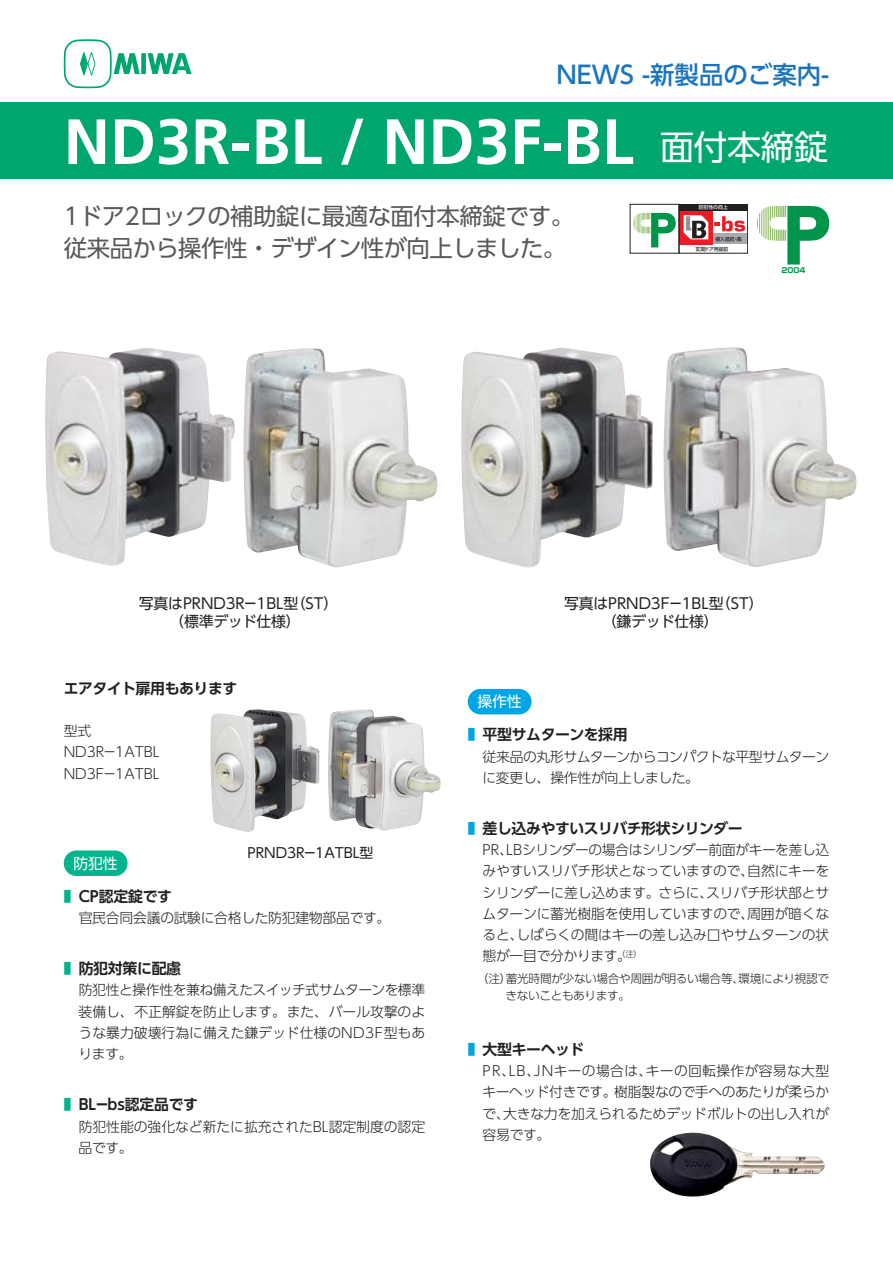
<style>
.page{position:relative;width:893px;height:1263px;background:#fff}
.page>*{position:absolute;margin:0;border:0;box-sizing:border-box;transform-origin:0 0}
.t1{font:700 63.75px "Frutiger";color:#fff}
.t2{font:34.05px "UD Shin Go Pro Regular 90 msp RKSJ H";letter-spacing:-.015em;color:#fff}
.t3{font:24.45px "UD Shin Go Pro Medium 90 msp RKSJ H";color:#1b75bc}
.t4{font:23.4px/32px "UD Shin Go Pro Regular 90 msp RKSJ H";letter-spacing:-.015em;color:#58595b}
.t5{font:14.85px/18px "UD Shin Go Pro Regular 90 msp RKSJ H";color:#231f20;text-align:center}
.t6{font:14.85px "UD Shin Go Pro De Bold 90 msp RKSJ H";letter-spacing:-.035em;color:#231f20}
.t7{font:14.85px "UD Shin Go Pro De Bold 90 msp RKSJ H";letter-spacing:-.015em;color:#231f20}
.t8{font:14.85px "UD Shin Go Pro Regular 90 msp RKSJ H";letter-spacing:-.015em;color:#fff}
.t9{font:13.8px/21.3px "UD Shin Go Pro Light 90 msp RKSJ H";letter-spacing:-.015em;color:#231f20;text-align:justify}
.t10{font:13.8px/21.3px "UD Shin Go Pro Light 90 msp RKSJ H";letter-spacing:-.035em;color:#231f20}
.t11{font:13.8px "UD Shin Go Pro Regular 90 msp RKSJ H";color:#231f20}
.t12{font:11.7px/17px "UD Shin Go Pro Light 90 msp RKSJ H";letter-spacing:-.035em;color:#231f20}
.t13{font:7.5px "Shin Go Pro Bold 90 msp RKSJ H";color:#00954a}
.t14{font:4.8px/9.4px "UD Shin Go Pro Medium 90 msp RKSJ H";color:#231f20}
.t15{font:4.8px "UD Shin Go Pro Medium 90 msp RKSJ H";color:#fff}
.s1{color:#00b48d}
.s2{color:#00a5e5}
</style>
<div class="page">
<div style="left:64px;top:850px;width:64px;height:26px;background:#00b48d;border-radius:13px"></div>
<div style="left:0;top:102px;width:893px;height:77px;background:#00a76d"></div>
<svg style="left:64px;top:39px;width:76px;height:49px"></svg>
<div style="left:141px;top:53px;width:5px;height:21px;background:#00a76d"></div>
<svg style="left:148px;top:53px;width:43px;height:21px"></svg>
<img style="left:243px;top:348px;width:195px;height:220px">
<img style="left:663px;top:347px;width:194px;height:220px">
<img style="left:650px;top:1132px;width:175px;height:65px">
<img style="left:461px;top:347px;width:192px;height:221px">
<img style="left:45px;top:348px;width:190px;height:218px">
<img style="left:328px;top:709px;width:113px;height:122px">
<img style="left:210px;top:709px;width:110px;height:123px">
<svg style="left:757px;top:206px;width:72px;height:59px"></svg>
<div style="left:679px;top:204px;width:69px;height:7px;background:#231f20"></div>
<div style="left:713px;top:234px;width:34px;height:10px;background:#a7a9ac"></div>
<svg style="left:715px;top:216px;width:30px;height:16px"></svg>
<svg style="left:633px;top:213px;width:43px;height:34px"></svg>
<div style="left:679px;top:211px;width:34px;height:33px;background:#ed1c24"></div>
<svg style="left:684px;top:215px;width:24px;height:24px"></svg>
<div style="left:630px;top:204px;width:49px;height:49px;border:1px solid #231f20"></div>
<div style="left:679px;top:204px;width:69px;height:49px;border:1px solid #231f20"></div>
<div style="left:468px;top:689px;width:63px;height:25px;background:#00a5e5;border-radius:13px"></div>
<h3 class="t3" style="left:556px;top:65px;width:274px">NEWS -新製品のご案内-</h3>
<h1 class="t1" style="left:64px;top:116px;width:571px">ND3R-BL / ND3F-BL</h1>
<h3 class="t4" style="left:64px;top:203px;width:512px">1ドア2ロックの補助錠に最適な面付本締錠です。従来品から操作性・デザイン性が向上しました。</h3>
<h2 class="t2" style="left:660px;top:134px;width:170px">面付本締錠</h2>
<p class="t15" style="left:699px;top:206px;width:31px">防犯性の向上</p>
<p class="t14" style="left:696px;top:235px;width:48px;text-indent:20px">侵入抵抗・高玄関ドア用錠前</p>
<p class="t13" style="left:781px;top:267px;width:26px">2004</p>
<p class="t5" style="left:139px;top:596px;width:201px">写真はPRND3Rー1BL型（ST）（標準デッド仕様）</p>
<p class="t6" style="left:64px;top:682px;width:175px">エアタイト扉用もあります</p>
<p class="t9" style="left:64px;top:722px;width:97px;text-align:left">型式<br>ND3Rー1ATBL<br>ND3Fー1ATBL</p>
<p class="t8" style="left:74px;top:858px;width:46px">防犯性</p>
<p class="t11" style="left:247px;top:847px;width:128px">PRND3Rー1ATBL型</p>
<p class="t7" style="left:64px;top:891px;width:110px"><span class="s1">■</span> CP認定錠です</p>
<p class="t9" style="left:79px;top:909px;width:313px">官民合同会議の試験に合格した防犯建物部品です。</p>
<p class="t7" style="left:64px;top:963px;width:119px"><span class="s1">■</span> 防犯対策に配慮</p>
<p class="t9" style="left:79px;top:981px;width:348px">防犯性と操作性を兼ね備えたスイッチ式サムターンを標準装備し、不正解錠を防止します。また、バール攻撃のような暴力破壊行為に備えた鎌デッド仕様のND3F型もあります。</p>
<p class="t7" style="left:64px;top:1099px;width:136px"><span class="s1">■</span> BLーbs認定品です</p>
<p class="t9" style="left:79px;top:1117px;width:348px">防犯性能の強化など新たに拡充されたBL認定制度の認定品です。</p>
<p class="t8" style="left:478px;top:696px;width:46px">操作性</p>
<p class="t5" style="left:564px;top:596px;width:201px">写真はPRND3Fー1BL型（ST）（鎌デッド仕様）</p>
<p class="t6" style="left:468px;top:729px;width:161px"><span class="s2">■</span> 平型サムターンを採用</p>
<p class="t10" style="left:483px;top:747px;width:348px">従来品の丸形サムターンからコンパクトな平型サムターンに変更し、操作性が向上しました。</p>
<p class="t6" style="left:468px;top:823px;width:277px"><span class="s2">■</span> 差し込みやすいスリバチ形状シリンダー</p>
<p class="t9" style="left:483px;top:841px;width:348px">PR、LBシリンダーの場合はシリンダー前面がキーを差し込みやすいスリバチ形状となっていますので、自然にキーをシリンダーに差し込めます。さらに、スリバチ形状部とサムターンに蓄光樹脂を使用していますので、周囲が暗くなると、しばらくの間はキーの差し込み口やサムターンの状態が一目で分かります。<sup>（注）</sup></p>
<p class="t12" style="left:506px;top:971px;width:325px;text-indent:-29px">（注）蓄光時間が少ない場合や周囲が明るい場合等、環境により視認できないこともあります。</p>
<p class="t6" style="left:468px;top:1044px;width:118px"><span class="s2">■</span> 大型キーヘッド</p>
<p class="t9" style="left:483px;top:1062px;width:348px">PR、LB、JNキーの場合は、キーの回転操作が容易な大型キーヘッド付きです。樹脂製なので手へのあたりが柔らかで、大きな力を加えられるためデッドボルトの出し入れが容易です。</p>
</div>
